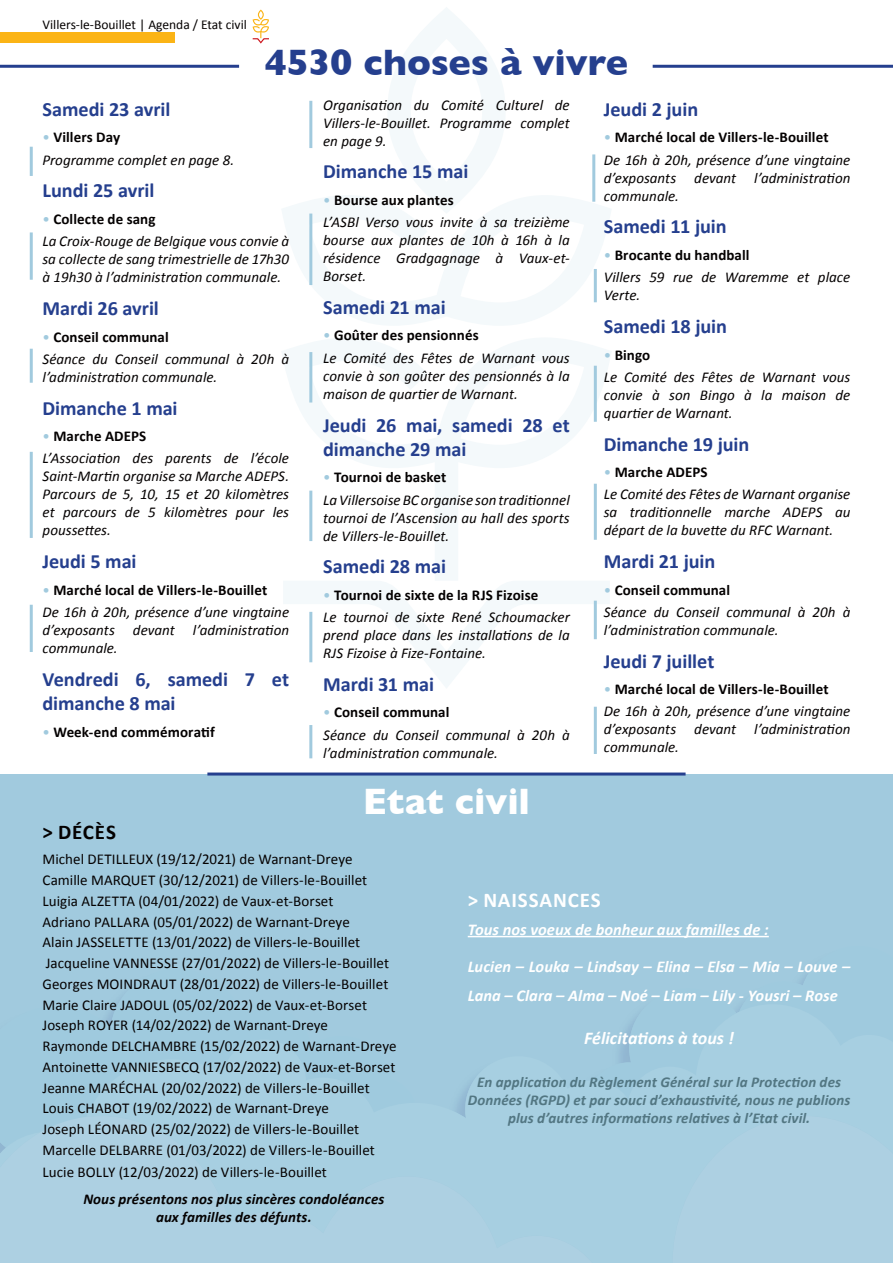
<style>
.page{position:relative;width:893px;height:1263px;background:#fff}
.page>*{position:absolute;margin:0;border:0;box-sizing:border-box;transform-origin:0 0}
.t1{font:700 37.5px "Gill Sans";color:#253f8e}
.t2{font:700 37.5px "Gill Sans";color:#fff}
.t3{font:700 21px "Calibri";letter-spacing:.04em;color:#fff}
.t4{font:700 21px "Calibri";letter-spacing:.04em;color:#040101}
.t5{font:700 20.25px/24.3px "Calibri";letter-spacing:-.005em;color:#253f8e}
.t6{font:italic 700 18px "Calibri";color:#fff}
.t7{font:italic 700 16.5px/28.5px "Calibri";color:#fff}
.t8{font:italic 15px/18px "Calibri";color:#040101}
.t9{font:15px/20.7px "Calibri";color:#040101}
.t10{font:700 15px/22.2px "Calibri";letter-spacing:.005em;color:#040101}
.t11{font:italic 700 15px/18px "Calibri";letter-spacing:.005em;color:#527682;text-align:center}
.t12{font:italic 700 15px/18px "Calibri";letter-spacing:.005em;color:#040101;text-align:center}
.t13{font:13.5px "Calibri";color:#040101}
.s1{font-style:normal;color:#a1cade}
.s2{font-weight:700;font-style:normal}
.s3{font-weight:400;color:#a1cade}
.s4{font-weight:400;font-style:italic}
</style>
<div class="page">
<div style="left:0;top:775px;width:893px;height:488px;background:#a1cade"></div>
<div style="left:0;top:33px;width:175px;height:10px;background:#fbb416"></div>
<svg style="left:253px;top:10px;width:16px;height:34px"></svg>
<hr style="left:207px;top:772px;width:479px;height:3px;background:#253f8e">
<div style="left:0;top:1116px;width:893px;height:147px;background:#add0e2"></div>
<hr style="left:468px;top:936px;width:301px;height:1px;background:#fff">
<svg style="left:282px;top:8px;width:329px;height:317px"></svg>
<svg style="left:282px;top:338px;width:329px;height:242px"></svg>
<svg style="left:284px;top:581px;width:325px;height:107px"></svg>
<hr style="left:30px;top:232px;width:3px;height:48px;background:#a1cade">
<hr style="left:309px;top:101px;width:3px;height:47px;background:#a1cade">
<hr style="left:30px;top:452px;width:3px;height:86px;background:#a1cade">
<hr style="left:309px;top:725px;width:3px;height:33px;background:#a1cade">
<hr style="left:309px;top:612px;width:3px;height:50px;background:#a1cade">
<hr style="left:309px;top:352px;width:3px;height:50px;background:#a1cade">
<hr style="left:309px;top:491px;width:3px;height:50px;background:#a1cade">
<hr style="left:309px;top:214px;width:3px;height:71px;background:#a1cade">
<hr style="left:592px;top:154px;width:3px;height:48px;background:#a1cade">
<hr style="left:594px;top:269px;width:3px;height:33px;background:#a1cade">
<hr style="left:594px;top:484px;width:3px;height:56px;background:#a1cade">
<hr style="left:594px;top:366px;width:3px;height:56px;background:#a1cade">
<hr style="left:594px;top:601px;width:3px;height:38px;background:#a1cade">
<hr style="left:594px;top:707px;width:3px;height:47px;background:#a1cade">
<hr style="left:30px;top:605px;width:3px;height:47px;background:#a1cade">
<hr style="left:30px;top:349px;width:3px;height:34px;background:#a1cade">
<hr style="left:30px;top:147px;width:3px;height:29px;background:#a1cade">
<hr style="left:653px;top:65px;width:240px;height:3px;background:#253f8e">
<hr style="left:0;top:65px;width:239px;height:3px;background:#253f8e">
<p class="t13" style="left:43px;top:16px;width:206px">Villers-le-Bouillet | Agenda / Etat civil</p>
<h1 class="t1" style="left:265px;top:40px;width:365px">4530 choses à vivre</h1>
<h3 class="t5" style="left:43px;top:97px;width:129px">Samedi 23 avril</h3>
<p class="t8" style="left:43px;top:126px;width:193px;line-height:22.2px"><span class="s1">•</span> <span class="s2">Villers Day<br></span>Programme complet en page 8.</p>
<h3 class="t5" style="left:43px;top:179px;width:113px">Lundi 25 avril</h3>
<p class="t8" style="left:43px;top:207px;width:248px;line-height:22.2px"><span class="s1">•</span> <span class="s2">Collecte de sang<br></span>La Croix-Rouge de Belgique vous convie à</p>
<p class="t8" style="left:43px;top:250px;width:248px">sa collecte de sang trimestrielle de 17h30 à 19h30 à l’administration communale.</p>
<h3 class="t5" style="left:43px;top:296px;width:118px">Mardi 26 avril</h3>
<p class="t8" style="left:43px;top:325px;width:248px;line-height:22.2px"><span class="s1">•</span> <span class="s2">Conseil communal<br></span>Séance du Conseil communal à 20h à</p>
<p class="t8" style="left:43px;top:367px;width:176px">l’administration communale.</p>
<h3 class="t5" style="left:43px;top:396px;width:137px">Dimanche 1 mai</h3>
<p class="t8" style="left:43px;top:424px;width:248px;line-height:22.2px"><span class="s1">•</span> <span class="s2">Marche ADEPS<br></span>L’Association des parents de l’école</p>
<p class="t8" style="left:43px;top:467px;width:248px;text-align:justify">Saint-Martin organise sa Marche ADEPS.<br>Parcours de 5, 10, 15 et 20 kilomètres et parcours de 5 kilomètres pour les poussettes.</p>
<h3 class="t5" style="left:43px;top:549px;width:95px">Jeudi 5 mai</h3>
<p class="t10" style="left:43px;top:579px;width:248px"><span class="s3">•</span> Marché local de Villers-le-Bouillet<br><span class="s4">De 16h à 20h, présence d’une vingtaine</span></p>
<p class="t8" style="left:43px;top:620px;width:248px">d’exposants devant l’administration communale.</p>
<h3 class="t5" style="left:43px;top:667px;width:248px">Vendredi 6, samedi 7 et dimanche 8 mai</h3>
<p class="t10" style="left:43px;top:720px;width:174px"><span class="s3">•</span> Week-end commémoratif</p>
<p class="t8" style="left:323px;top:95px;width:248px;text-align:justify">Organisation du Comité Culturel de Villers-le-Bouillet. Programme complet en page 9.</p>
<h3 class="t5" style="left:323px;top:159px;width:147px">Dimanche 15 mai</h3>
<p class="t8" style="left:323px;top:188px;width:248px;line-height:22.2px"><span class="s1">•</span> <span class="s2">Bourse aux plantes<br></span>L’ASBl Verso vous invite à sa treizième</p>
<p class="t8" style="left:323px;top:231px;width:248px;text-align:justify">bourse aux plantes de 10h à 16h à la résidence Gradgagnage à Vaux-et-Borset.</p>
<h3 class="t5" style="left:323px;top:295px;width:124px">Samedi 21 mai</h3>
<p class="t8" style="left:323px;top:324px;width:248px;line-height:22.2px"><span class="s1">•</span> <span class="s2">Goûter des pensionnés<br></span>Le Comité des Fêtes de Warnant vous</p>
<p class="t8" style="left:323px;top:366px;width:248px">convie à son goûter des pensionnés à la maison de quartier de Warnant.</p>
<h3 class="t5" style="left:323px;top:413px;width:248px">Jeudi 26 mai, samedi 28 et dimanche 29 mai</h3>
<p class="t8" style="left:323px;top:466px;width:248px;line-height:22.2px"><span class="s1">•</span> <span class="s2">Tournoi de basket<br></span>La Villersoise BC organise son traditionnel</p>
<p class="t8" style="left:323px;top:508px;width:248px">tournoi de l’Ascension au hall des sports de Villers-le-Bouillet.</p>
<h3 class="t5" style="left:323px;top:554px;width:124px">Samedi 28 mai</h3>
<p class="t8" style="left:323px;top:583px;width:248px;line-height:22.2px"><span class="s1">•</span> <span class="s2">Tournoi de sixte de la RJS Fizoise<br></span>Le tournoi de sixte René Schoumacker</p>
<p class="t8" style="left:323px;top:626px;width:248px">prend place dans les installations de la<br>RJS Fizoise à Fize-Fontaine.</p>
<h3 class="t5" style="left:323px;top:672px;width:112px">Mardi 31 mai</h3>
<p class="t8" style="left:323px;top:701px;width:248px;line-height:22.2px"><span class="s1">•</span> <span class="s2">Conseil communal<br></span>Séance du Conseil communal à 20h à</p>
<p class="t8" style="left:323px;top:743px;width:176px">l’administration communale.</p>
<h1 class="t2" style="left:363px;top:780px;width:169px">Etat civil</h1>
<h3 class="t5" style="left:604px;top:97px;width:96px">Jeudi 2 juin</h3>
<p class="t10" style="left:604px;top:126px;width:248px"><span class="s3">•</span> Marché local de Villers-le-Bouillet<br><span class="s4">De 16h à 20h, présence d’une vingtaine</span></p>
<p class="t8" style="left:604px;top:168px;width:248px">d’exposants devant l’administration communale.</p>
<h3 class="t5" style="left:604px;top:215px;width:124px">Samedi 11 juin</h3>
<p class="t8" style="left:604px;top:243px;width:248px;line-height:22.2px"><span class="s1">•</span> <span class="s2">Brocante du handball<br></span>Villers 59 rue de Waremme et place</p>
<p class="t8" style="left:604px;top:286px;width:38px">Verte.</p>
<h3 class="t5" style="left:604px;top:314px;width:125px">Samedi 18 juin</h3>
<p class="t8" style="left:604px;top:343px;width:248px;line-height:22.2px"><span class="s1">•</span> <span class="s2">Bingo<br></span>Le Comité des Fêtes de Warnant vous</p>
<p class="t8" style="left:604px;top:385px;width:248px">convie à son Bingo à la maison de quartier de Warnant.</p>
<h3 class="t5" style="left:604px;top:432px;width:147px">Dimanche 19 juin</h3>
<p class="t8" style="left:604px;top:460px;width:248px;line-height:22.2px"><span class="s1">•</span> <span class="s2">Marche ADEPS<br></span>Le Comité des Fêtes de Warnant organise</p>
<p class="t8" style="left:604px;top:503px;width:248px">sa traditionnelle marche ADEPS au départ de la buvette du RFC Warnant.</p>
<h3 class="t5" style="left:604px;top:549px;width:113px">Mardi 21 juin</h3>
<p class="t8" style="left:604px;top:578px;width:248px;line-height:22.2px"><span class="s1">•</span> <span class="s2">Conseil communal<br></span>Séance du Conseil communal à 20h à</p>
<p class="t8" style="left:604px;top:620px;width:176px">l’administration communale.</p>
<h3 class="t5" style="left:604px;top:649px;width:112px">Jeudi 7 juillet</h3>
<p class="t10" style="left:604px;top:678px;width:248px"><span class="s3">•</span> Marché local de Villers-le-Bouillet<br><span class="s4">De 16h à 20h, présence d’une vingtaine</span></p>
<p class="t8" style="left:604px;top:720px;width:248px">d’exposants devant l’administration communale.</p>
<h2 class="t4" style="left:43px;top:819px;width:75px">&gt; DÉCÈS</h2>
<p class="t9" style="left:43px;top:849px;width:356px">Michel DETILLEUX (19/12/2021) de Warnant-Dreye Camille MARQUET (30/12/2021) de Villers-le-Bouillet Luigia ALZETTA (04/01/2022) de Vaux-et-Borset<br>Adriano PALLARA (05/01/2022) de Warnant-Dreye<br>Alain JASSELETTE (13/01/2022) de Villers-le-Bouillet Jacqueline VANNESSE (27/01/2022) de Villers-le-Bouillet Georges MOINDRAUT (28/01/2022) de Villers-le-Bouillet Marie Claire JADOUL (05/02/2022) de Vaux-et-Borset Joseph ROYER (14/02/2022) de Warnant-Dreye Raymonde DELCHAMBRE (15/02/2022) de Warnant-Dreye Antoinette VANNIESBECQ (17/02/2022) de Vaux-et-Borset Jeanne MARÉCHAL (20/02/2022) de Villers-le-Bouillet Louis CHABOT (19/02/2022) de Warnant-Dreye<br>Joseph LÉONARD (25/02/2022) de Villers-le-Bouillet Marcelle DELBARRE (01/03/2022) de Villers-le-Bouillet</p>
<p class="t9" style="left:43px;top:1162px;width:286px">Lucie BOLLY (12/03/2022) de Villers-le-Bouillet</p>
<p class="t12" style="left:83px;top:1190px;width:303px">Nous présentons nos plus sincères condoléances aux familles des défunts.</p>
<h2 class="t3" style="left:468px;top:886px;width:135px">&gt; NAISSANCES</h2>
<p class="t7" style="left:468px;top:915px;width:303px">Tous nos voeux de bonheur aux familles de :</p>
<p class="t7" style="left:468px;top:952px;width:384px">Lucien – Louka – Lindsay – Elina – Elsa – Mia – Louve –<br>Lana – Clara – Alma – Noé – Liam – Lily - Yousri – Rose</p>
<p class="t6" style="left:584px;top:1026px;width:151px">Félicitations à tous !</p>
<p class="t11" style="left:468px;top:1073px;width:384px">En application du Règlement Général sur la Protection des<br>Données (RGPD) et par souci d’exhaustivité, nous ne publions plus d’autres informations relatives à l’Etat civil.</p>
</div>
